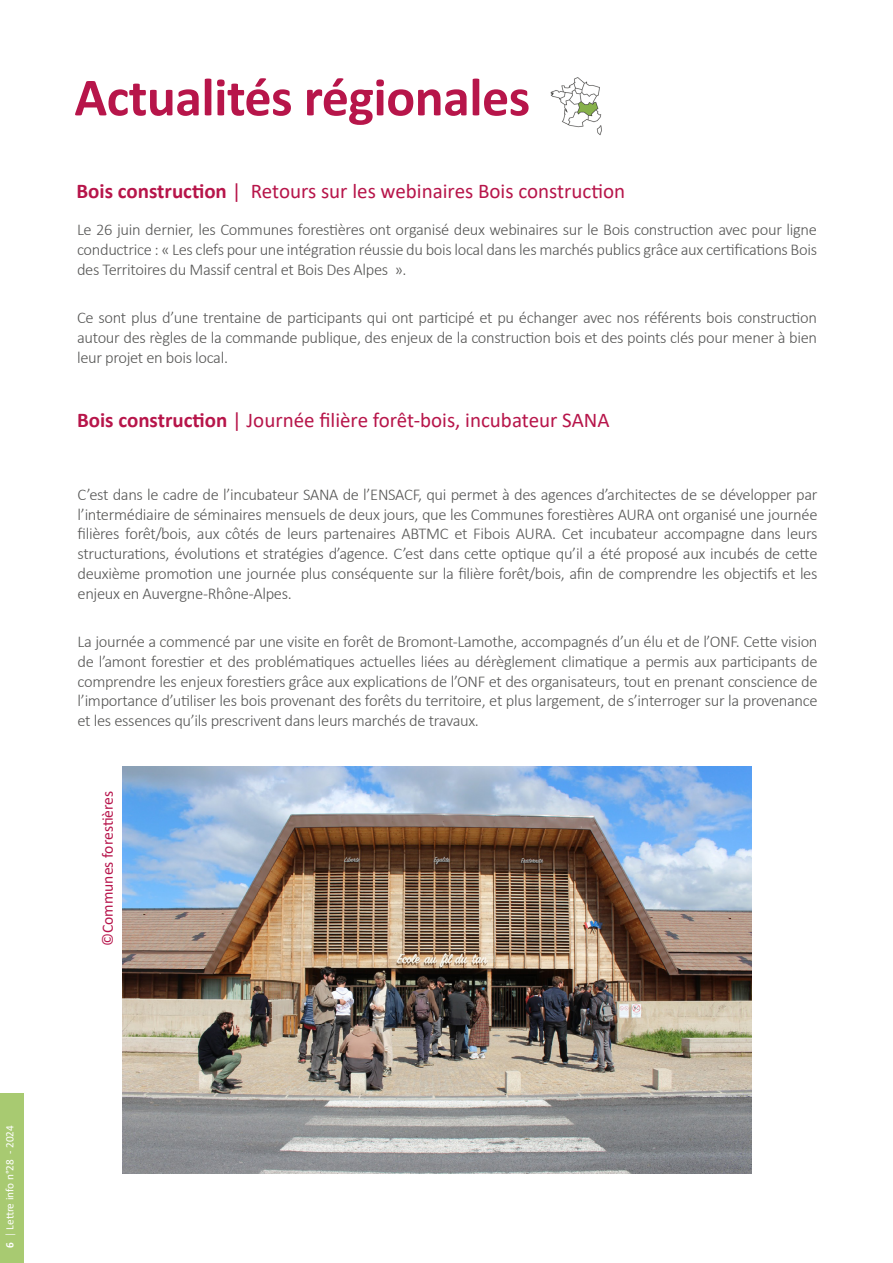
<style>
.page{position:relative;width:893px;height:1263px;background:#fff}
.page>*{position:absolute;margin:0;border:0;box-sizing:border-box;transform-origin:0 0}
.t1{font:700 54px "Calibri";letter-spacing:-.01em;color:#b7154a}
.t2{font:21px "Calibri";color:#b7154a}
.t3{font:300 16.5px/19.8px "Calibri";letter-spacing:-.02em;color:#575756;text-align:justify}
.t4{font:15.6px "Calibri";color:#b7144b}
.t5{font:11.25px "Calibri";color:#fff}
.s1{font-weight:700}
.s2{font-weight:300}
</style>
<div class="page">
<div style="left:0;top:1093px;width:23px;height:170px;background:#a8ca71"></div>
<img style="left:550px;top:77px;width:52px;height:59px">
<img style="left:122px;top:767px;width:629px;height:406px">
<h1 class="t1" style="left:74px;top:59px;width:457px">Actualités régionales</h1>
<p class="t2" style="left:77px;top:176px;width:550px"><span class="s1">Bois construction</span> | Retours sur les webinaires Bois construction</p>
<p class="t3" style="left:77px;top:220px;width:741px">Le 26 juin dernier, les Communes forestières ont organisé deux webinaires sur le Bois construction avec pour ligne conductrice : « Les clefs pour une intégration réussie du bois local dans les marchés publics grâce aux certifications Bois des Territoires du Massif central et Bois Des Alpes ».</p>
<p class="t3" style="left:77px;top:307px;width:741px">Ce sont plus d’une trentaine de participants qui ont participé et pu échanger avec nos référents bois construction autour des règles de la commande publique, des enjeux de la construction bois et des points clés pour mener à bien leur projet en bois local.</p>
<p class="t2" style="left:77px;top:406px;width:534px"><span class="s1">Bois construction</span> | Journée filière forêt-bois, incubateur SANA</p>
<p class="t3" style="left:78px;top:484px;width:741px">C’est dans le cadre de l’incubateur SANA de l’ENSACF, qui permet à des agences d’architectes de se développer par l’intermédiaire de séminaires mensuels de deux jours, que les Communes forestières AURA ont organisé une journée filières forêt/bois, aux côtés de leurs partenaires ABTMC et Fibois AURA. Cet incubateur accompagne dans leurs structurations, évolutions et stratégies d’agence. C’est dans cette optique qu’il a été proposé aux incubés de cette deuxième promotion une journée plus conséquente sur la filière forêt/bois, afin de comprendre les objectifs et les enjeux en Auvergne-Rhône-Alpes.</p>
<p class="t3" style="left:78px;top:631px;width:741px">La journée a commencé par une visite en forêt de Bromont-Lamothe, accompagnés d’un élu et de l’ONF. Cette vision de l’amont forestier et des problématiques actuelles liées au dérèglement climatique a permis aux participants de comprendre les enjeux forestiers grâce aux explications de l’ONF et des organisateurs, tout en prenant conscience de l’importance d’utiliser les bois provenant des forêts du territoire, et plus largement, de s’interroger sur la provenance et les essences qu’ils prescrivent dans leurs marchés de travaux.</p>
<p class="t4" style="left:97px;top:946px;width:157px;rotate:-90deg">©Communes forestières</p>
<p class="t5" style="left:2px;top:1248px;width:124px;rotate:-90deg"><span class="s1">6</span> <span class="s2">|</span> Lettre info n°28 - 2024</p>
</div>
